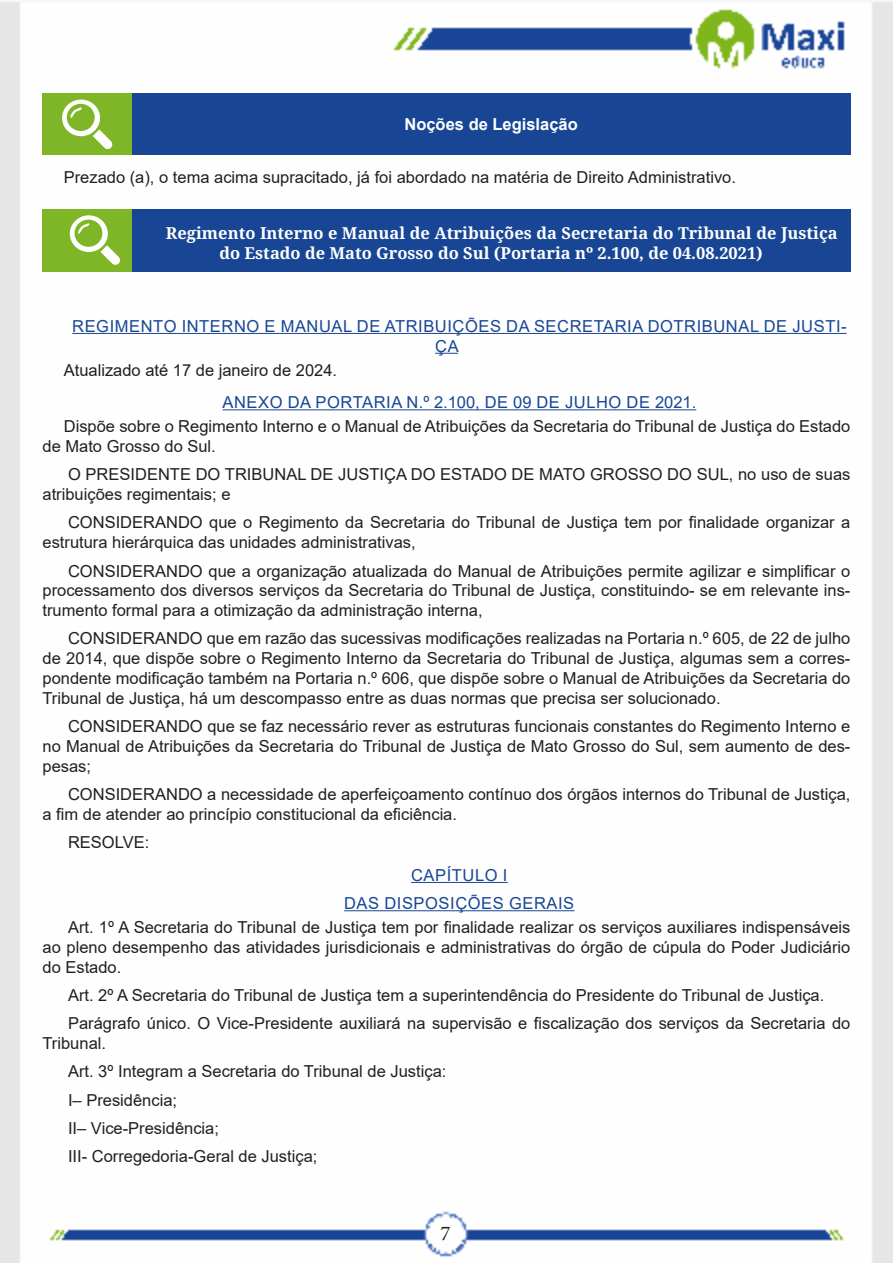
<style>
.page{position:relative;width:893px;height:1263px;background:#fff}
.page>*{position:absolute;margin:0;border:0;box-sizing:border-box;transform-origin:0 0}
.t1{font:21px "Minion Pro";color:#231f20}
.TEXTO_BASE{font:16.5px/19.8px "Arial";color:#231f20}
.Texto{font:16.5px/19.8px "Arial";color:#231f20}
.TITULO_DE_LEI{font:16.5px/19.8px "Arial";letter-spacing:.035em;color:#184695}
.Titulo{font:700 16.5px/19.8px "Noto Serif";color:#fff}
.Titulo_de_Caixa{font:700 16.5px "Arial";color:#fff}
</style>
<div class="page">
<img style="left:0;top:0;width:893px;height:1263px">
<hr style="left:72px;top:333px;width:774px;height:1px;background:#184695">
<svg style="left:435px;top:353px;width:23px;height:1px"></svg>
<hr style="left:222px;top:409px;width:474px;height:1px;background:#184695">
<hr style="left:411px;top:882px;width:97px;height:1px;background:#184695">
<hr style="left:344px;top:910px;width:231px;height:1px;background:#184695">
<div style="left:43px;top:94px;width:89px;height:61px;background:#7fb628"></div>
<div style="left:132px;top:94px;width:718px;height:61px;background:#184695"></div>
<svg style="left:62px;top:100px;width:51px;height:49px"></svg>
<div style="left:43px;top:209px;width:89px;height:63px;background:#7fb628"></div>
<div style="left:132px;top:209px;width:718px;height:63px;background:#184695"></div>
<svg style="left:70px;top:215px;width:50px;height:50px"></svg>
<p class="Titulo_de_Caixa" style="left:404px;top:113px;width:175px">Noções de Legislação</p>
<p class="Texto" style="left:64px;top:168px;width:674px">Prezado (a), o tema acima supracitado, já foi abordado na matéria de Direito Administrativo.</p>
<p class="Titulo" style="left:219px;top:224px;width:620px;text-indent:-54px">Regimento Interno e Manual de Atribuições da Secretaria do Tribunal de Justiça do Estado de Mato Grosso do Sul (Portaria nº 2.100, de 04.08.2021)</p>
<p class="TITULO_DE_LEI" style="left:435px;top:316px;width:413px;text-indent:-363px">REGIMENTO INTERNO E MANUAL DE ATRIBUIÇÕES DA SECRETARIA DOTRIBUNAL DE JUSTI-<br>ÇA</p>
<p class="Texto" style="left:64px;top:360px;width:275px">Atualizado até 17 de janeiro de 2024.</p>
<p class="TITULO_DE_LEI" style="left:222px;top:392px;width:475px">ANEXO DA PORTARIA N.º 2.100, DE 09 DE JULHO DE 2021.</p>
<p class="Texto" style="left:43px;top:416px;width:809px;text-indent:21px">Dispõe sobre o Regimento Interno e o Manual de Atribuições da Secretaria do Tribunal de Justiça do Estado de Mato Grosso do Sul.</p>
<p class="TEXTO_BASE" style="left:43px;top:464px;width:809px;text-indent:26px">O PRESIDENTE DO TRIBUNAL DE JUSTIÇA DO ESTADO DE MATO GROSSO DO SUL, no uso de suas atribuições regimentais; e</p>
<p class="TEXTO_BASE" style="left:43px;top:513px;width:809px;text-indent:26px">CONSIDERANDO que o Regimento da Secretaria do Tribunal de Justiça tem por finalidade organizar a estrutura hierárquica das unidades administrativas,</p>
<p class="TEXTO_BASE" style="left:43px;top:561px;width:809px;text-align:justify;text-indent:26px">CONSIDERANDO que a organização atualizada do Manual de Atribuições permite agilizar e simplificar o processamento dos diversos serviços da Secretaria do Tribunal de Justiça, constituindo- se em relevante ins&shy;trumento formal para a otimização da administração interna,</p>
<p class="TEXTO_BASE" style="left:43px;top:629px;width:809px;text-align:justify;text-indent:26px">CONSIDERANDO que em razão das sucessivas modificações realizadas na Portaria n.º 605, de 22 de julho de 2014, que dispõe sobre o Regimento Interno da Secretaria do Tribunal de Justiça, algumas sem a corres&shy;pondente modificação também na Portaria n.º 606, que dispõe sobre o Manual de Atribuições da Secretaria do Tribunal de Justiça, há um descompasso entre as duas normas que precisa ser solucionado.</p>
<p class="TEXTO_BASE" style="left:43px;top:716px;width:809px;text-align:justify;text-indent:26px">CONSIDERANDO que se faz necessário rever as estruturas funcionais constantes do Regimento Interno e no Manual de Atribuições da Secretaria do Tribunal de Justiça de Mato Grosso do Sul, sem aumento de des&shy;pesas;</p>
<p class="TEXTO_BASE" style="left:43px;top:784px;width:809px;text-indent:26px">CONSIDERANDO a necessidade de aperfeiçoamento contínuo dos órgãos internos do Tribunal de Justiça, a fim de atender ao princípio constitucional da eficiência.</p>
<p class="TEXTO_BASE" style="left:68px;top:832px;width:83px">RESOLVE:</p>
<p class="TITULO_DE_LEI" style="left:411px;top:865px;width:98px">CAPÍTULO I</p>
<p class="TITULO_DE_LEI" style="left:344px;top:893px;width:232px">DAS DISPOSIÇÕES GERAIS</p>
<p class="TEXTO_BASE" style="left:43px;top:917px;width:809px;text-align:justify;text-indent:26px">Art. 1º A Secretaria do Tribunal de Justiça tem por finalidade realizar os serviços auxiliares indispensáveis ao pleno desempenho das atividades jurisdicionais e administrativas do órgão de cúpula do Poder Judiciário do Estado.</p>
<p class="TEXTO_BASE" style="left:68px;top:985px;width:758px">Art. 2º A Secretaria do Tribunal de Justiça tem a superintendência do Presidente do Tribunal de Justiça.</p>
<p class="TEXTO_BASE" style="left:43px;top:1013px;width:809px;text-indent:26px">Parágrafo único. O Vice-Presidente auxiliará na supervisão e fiscalização dos serviços da Secretaria do<br>Tribunal.</p>
<p class="TEXTO_BASE" style="left:68px;top:1061px;width:380px">Art. 3º Integram a Secretaria do Tribunal de Justiça:</p>
<p class="TEXTO_BASE" style="left:68px;top:1090px;width:111px">I– Presidência;</p>
<p class="TEXTO_BASE" style="left:68px;top:1118px;width:153px">II– Vice-Presidência;</p>
<p class="TEXTO_BASE" style="left:68px;top:1146px;width:251px">III- Corregedoria-Geral de Justiça;</p>
<p class="t1" style="left:440px;top:1219px;width:12px">7</p>
</div>
